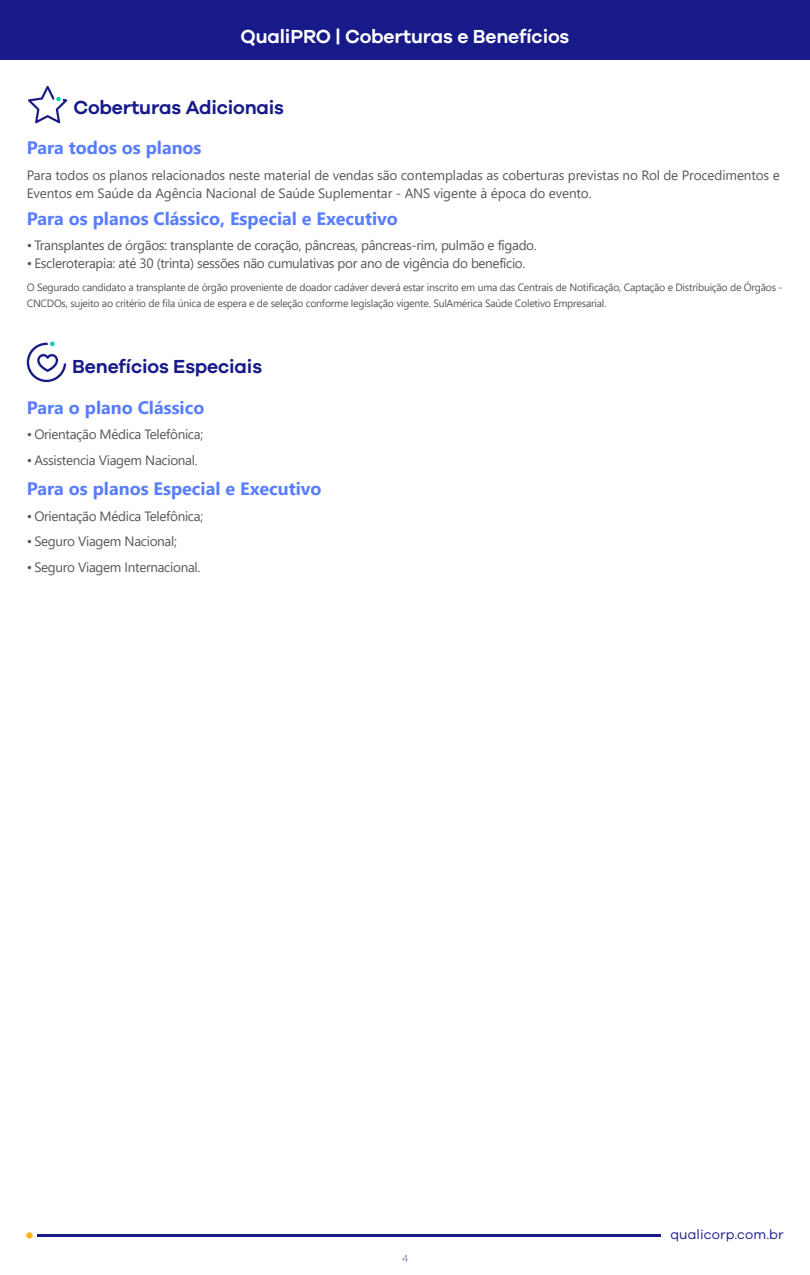
<style>
.page{position:relative;width:810px;height:1275px;background:#fff}
.page>*{position:absolute;margin:0;border:0;box-sizing:border-box;transform-origin:0 0}
.t1{font:600 19.5px "Galano Grotesque";letter-spacing:-.01em;color:#171a88}
.t2{font:600 19.5px "Galano Grotesque";letter-spacing:-.01em;color:#fff}
.t3{font:700 18px "Segoe UI";color:#587dff}
.t4{font:13.5px/18px "Segoe UI";letter-spacing:-.025em;color:#575756}
.t5{font:13.5px "Galano Grotesque";letter-spacing:.01em;color:#171a88}
.t6{font:10.5px/15.8px "Segoe UI";letter-spacing:-.025em;color:#575756}
.t7{font:200 10.5px "Galano Grotesque";color:#171a88}
</style>
<div class="page">
<div style="left:0;top:0;width:810px;height:60px;background:#171a88"></div>
<hr style="left:37px;top:1234px;width:624px;height:3px;background:#171a88">
<svg style="left:26px;top:1232px;width:7px;height:7px"></svg>
<svg style="left:28px;top:86px;width:39px;height:37px"></svg>
<svg style="left:27px;top:342px;width:39px;height:40px"></svg>
<h1 class="t2" style="left:241px;top:25px;width:330px">QualiPRO | Coberturas e Benefícios</h1>
<h1 class="t1" style="left:73px;top:96px;width:212px">Coberturas Adicionais</h1>
<h2 class="t3" style="left:27px;top:131px;width:176px">Para todos os planos</h2>
<p class="t4" style="left:27px;top:165px;width:755px">Para todos os planos relacionados neste material de vendas são contempladas as coberturas previstas no Rol de Procedimentos e<br>Eventos em Saúde da Agência Nacional de Saúde Suplementar - ANS vigente à época do evento.</p>
<h2 class="t3" style="left:27px;top:201px;width:373px">Para os planos Clássico, Especial e Executivo</h2>
<p class="t4" style="left:27px;top:235px;width:511px">• Transplantes de órgãos: transplante de coração, pâncreas, pâncreas-rim, pulmão e fígado.</p>
<p class="t4" style="left:27px;top:253px;width:500px">• Escleroterapia: até 30 (trinta) sessões não cumulativas por ano de vigência do benefício.</p>
<p class="t6" style="left:27px;top:279px;width:758px">O Segurado candidato a transplante de órgão proveniente de doador cadáver deverá estar inscrito em uma das Centrais de Notificação, Captação e Distribuição de Órgãos -<br>CNCDOs, sujeito ao critério de fila única de espera e de seleção conforme legislação vigente. SulAmérica Saúde Coletivo Empresarial.</p>
<h1 class="t1" style="left:72px;top:355px;width:191px">Benefícios Especiais</h1>
<h2 class="t3" style="left:27px;top:390px;width:179px">Para o plano Clássico</h2>
<p class="t4" style="left:27px;top:424px;width:178px">• Orientação Médica Telefônica;</p>
<p class="t4" style="left:27px;top:450px;width:172px">• Assistencia Viagem Nacional.</p>
<h2 class="t3" style="left:27px;top:472px;width:296px">Para os planos Especial e Executivo</h2>
<p class="t4" style="left:27px;top:506px;width:178px">• Orientação Médica Telefônica;</p>
<p class="t4" style="left:27px;top:531px;width:152px">• Seguro Viagem Nacional;</p>
<p class="t4" style="left:27px;top:557px;width:175px">• Seguro Viagem Internacional.</p>
<p class="t7" style="left:402px;top:1252px;width:8px">4</p>
<p class="t5" style="left:670px;top:1226px;width:115px">qualicorp.com.br</p>
</div>
